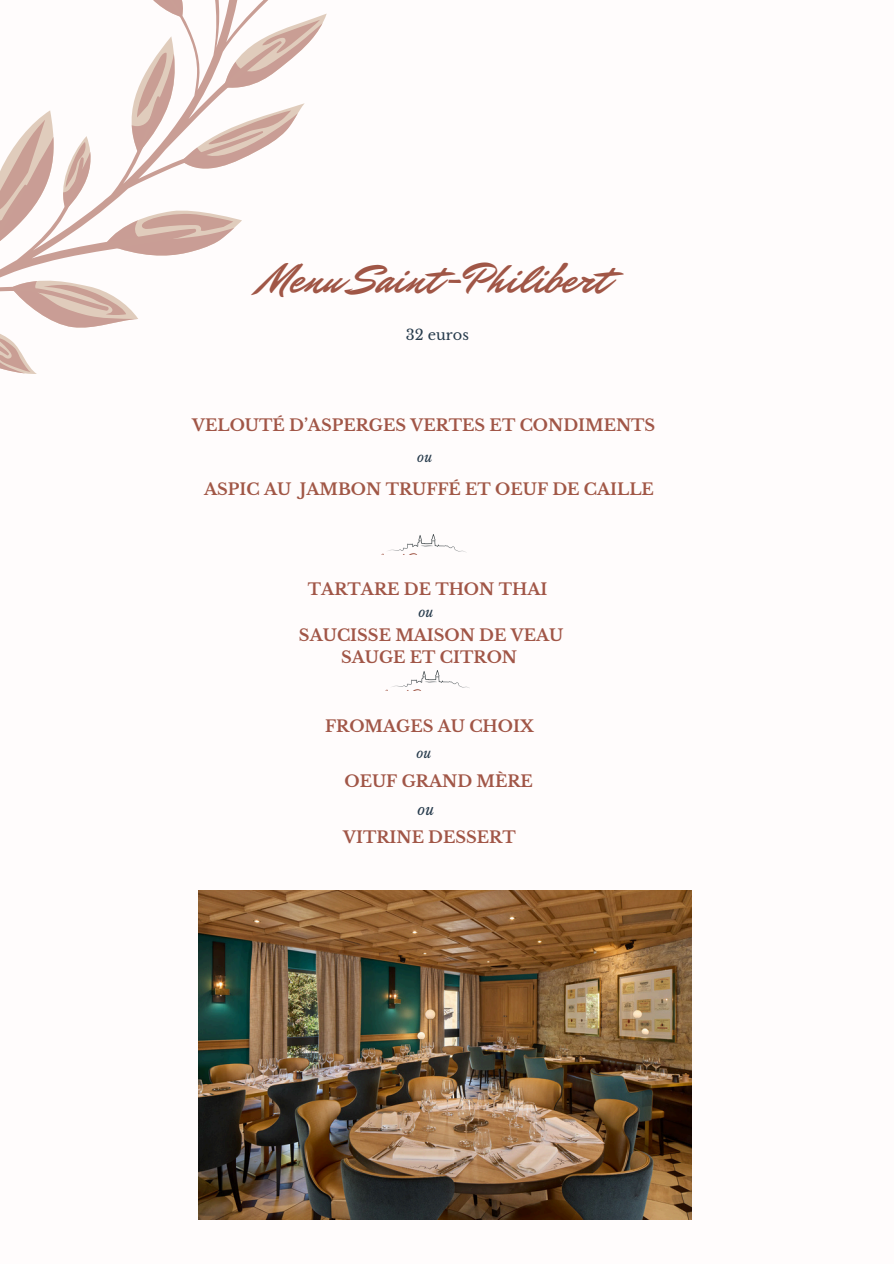
<style>
.page{position:relative;width:894px;height:1264px;background:#fff}
.page>*{position:absolute;margin:0;border:0;box-sizing:border-box;transform-origin:0 0}
.t1{font:42.9px "Mr Dafoe";color:#a05646}
.t2{font:700 16.2px/22.2px "Libre Baskerville";color:#a15647;text-align:center}
.t3{font:700 16.2px "Libre Baskerville";color:#a15746}
.t4{font:italic 14.85px "Libre Baskerville";color:#273b4c}
.t5{font:14.55px "Libre Baskerville";color:#273b4c}
.t6{font:italic 13.5px "Libre Baskerville";color:#273b4c}
</style>
<div class="page">
<img style="left:386px;top:670px;width:84px;height:20px">
<img style="left:382px;top:534px;width:84px;height:20px">
<svg style="left:0;top:0;width:327px;height:374px"></svg>
<img style="left:198px;top:890px;width:493px;height:329px">
<p class="t1" style="left:260px;top:249px;width:349px">Menu Saint-Philibert</p>
<h2 class="t5" style="left:406px;top:325px;width:65px">32 euros</h2>
<p class="t2" style="left:192px;top:414px;width:464px">VELOUTÉ D’ASPERGES VERTES ET CONDIMENTS</p>
<h3 class="t6" style="left:417px;top:449px;width:17px">ou</h3>
<h2 class="t3" style="left:204px;top:479px;width:451px">ASPIC AU JAMBON TRUFFÉ ET OEUF DE CAILLE</h2>
<p class="t2" style="left:308px;top:578px;width:241px">TARTARE DE THON THAI</p>
<h2 class="t2" style="left:299px;top:624px;width:266px">SAUCISSE MAISON DE VEAU<br>SAUGE ET CITRON</h2>
<h2 class="t6" style="left:418px;top:603px;width:17px">ou</h2>
<p class="t2" style="left:325px;top:715px;width:210px">FROMAGES AU CHOIX</p>
<h2 class="t2" style="left:344px;top:770px;width:190px">OEUF GRAND MÈRE</h2>
<p class="t4" style="left:417px;top:800px;width:18px">ou</p>
<h2 class="t6" style="left:416px;top:745px;width:17px">ou</h2>
<p class="t2" style="left:343px;top:826px;width:174px">VITRINE DESSERT</p>
</div>
